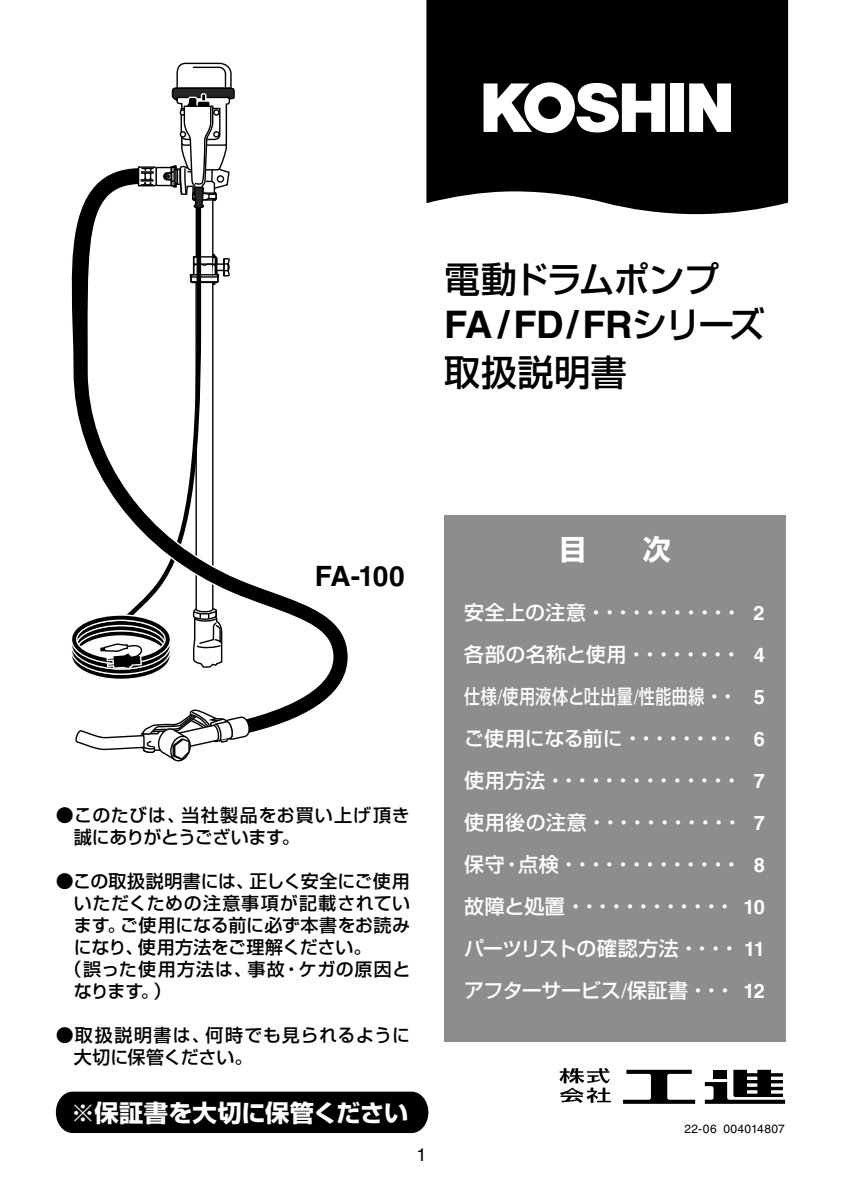
<style>
.page{position:relative;width:842px;height:1191px;background:#fff}
.page>*{position:absolute;margin:0;border:0;box-sizing:border-box;transform-origin:0 0}
.t1{font:700 38px "Helvetica";color:#000}
.t2{font:500 36px "Shin Go Pr 6";letter-spacing:-.035em;color:#000}
.t3{font:500 36px "Shin Go Pr 6";letter-spacing:-.015em;color:#000}
.t4{font:700 28px "Helvetica";color:#000}
.t5{font:700 28px "Shin Go Pr 6";color:#fff}
.t6{font:700 23.8px "Shin Go Pr 6";letter-spacing:-.01em;color:#fff}
.t7{font:500 20px/42px "Shin Go Pr 6";letter-spacing:.005em;color:#fff;text-align:justify}
.t8{font:500 18px/22px "Shin Go Pr 6";letter-spacing:.025em;color:#000}
.t9{font:500 18px "Shin Go Pr 6";color:#000}
.t10{font:500 18px "Shin Go Pr 6";letter-spacing:.005em;color:#000}
.t11{font:500 18px "Shin Go Pr 6";letter-spacing:.055em;color:#000}
.t12{font:500 18px "Shin Go Pr 6";letter-spacing:.045em;color:#000}
.t13{font:500 18px "Shin Go Pr 6";letter-spacing:-.01em;color:#000}
.t14{font:18px "Helvetica";color:#000}
.t15{font:12px "Helvetica";letter-spacing:.025em;color:#000}
.s1{font-family:"Shin Go Pr 6";font-weight:500;font-size:36px}
.s2{font-family:"Helvetica";font-weight:700}
.s3{font-family:"Helvetica";font-weight:400}
</style>
<div class="page">
<svg style="left:235px;top:578px;width:113px;height:154px"></svg>
<svg style="left:75px;top:707px;width:180px;height:55px"></svg>
<svg style="left:71px;top:62px;width:164px;height:617px"></svg>
<div style="left:56px;top:1091px;width:372px;height:42px;background:#000"></div>
<svg style="left:705px;top:1069px;width:80px;height:34px"></svg>
<svg style="left:623px;top:1069px;width:72px;height:34px"></svg>
<svg style="left:559px;top:1068px;width:52px;height:34px"></svg>
<div style="left:444px;top:515px;width:342px;height:527px;background:#8d8d8d"></div>
<svg style="left:426px;top:0;width:363px;height:215px;background:#111"></svg>
<div style="left:670px;top:83px;width:14px;height:49px;background:#fff"></div>
<svg style="left:689px;top:83px;width:42px;height:49px"></svg>
<svg style="left:484px;top:82px;width:181px;height:51px"></svg>
<h2 class="t2" style="left:444px;top:250px;width:277px">電動ドラムポンプ</h2>
<h1 class="t1" style="left:444px;top:301px;width:322px">FA /FD/FR<span class="s1">シリーズ</span></h1>
<h2 class="t3" style="left:444px;top:343px;width:184px">取扱説明書</h2>
<h3 class="t4" style="left:315px;top:559px;width:91px">FA-100</h3>
<p class="t8" style="left:74px;top:803px;width:338px;text-indent:-18px">●このたびは、当社製品をお買い上げ頂き誠にありがとうございます。</p>
<p class="t9" style="left:56px;top:866px;width:355px">●この取扱説明書には、正しく安全にご使用</p>
<p class="t12" style="left:74px;top:888px;width:338px">いただくための注意事項が記載されてい</p>
<p class="t10" style="left:74px;top:910px;width:338px">ます。ご使用になる前に必ず本書をお読み</p>
<p class="t13" style="left:74px;top:932px;width:299px">になり、使用方法をご理解ください。</p>
<p class="t11" style="left:64px;top:954px;width:348px">（誤った使用方法は、事故・ケガの原因と</p>
<p class="t8" style="left:74px;top:979px;width:99px">なります。）</p>
<p class="t8" style="left:74px;top:1023px;width:338px;text-indent:-18px">●取扱説明書は、何時でも見られるように大切に保管ください。</p>
<p class="t6" style="left:71px;top:1094px;width:339px">※保証書を大切に保管ください</p>
<p class="t14" style="left:416px;top:1144px;width:12px">1</p>
<h3 class="t5" style="left:559px;top:527px;width:113px">目　　次</h3>
<p class="t7" style="left:464px;top:590px;width:302px">安全上の注意・・・・・・・・・・・ <span class="s2">2</span>各部の名称と使用・・・・・・・・ <span class="s2">4</span>仕様<span class="s3">/</span>使用液体と吐出量<span class="s3">/</span>性能曲線 ・・ <span class="s2">5</span>ご使用になる前に・・・・・・・・ <span class="s2">6</span>使用方法・・・・・・・・・・・・・・ <span class="s2">7</span>使用後の注意・・・・・・・・・・・ <span class="s2">7</span>保守・点検・・・・・・・・・・・・・ <span class="s2">8</span>故障と処置 ・・・・・・・・・・・・ <span class="s2">10</span>パーツリストの確認方法 ・・・・ <span class="s2">11</span>アフターサービス<span class="s3">/</span>保証書 ・・・ <span class="s2">12</span></p>
<p class="t15" style="left:684px;top:1121px;width:102px">22-06 004014807</p>
</div>
